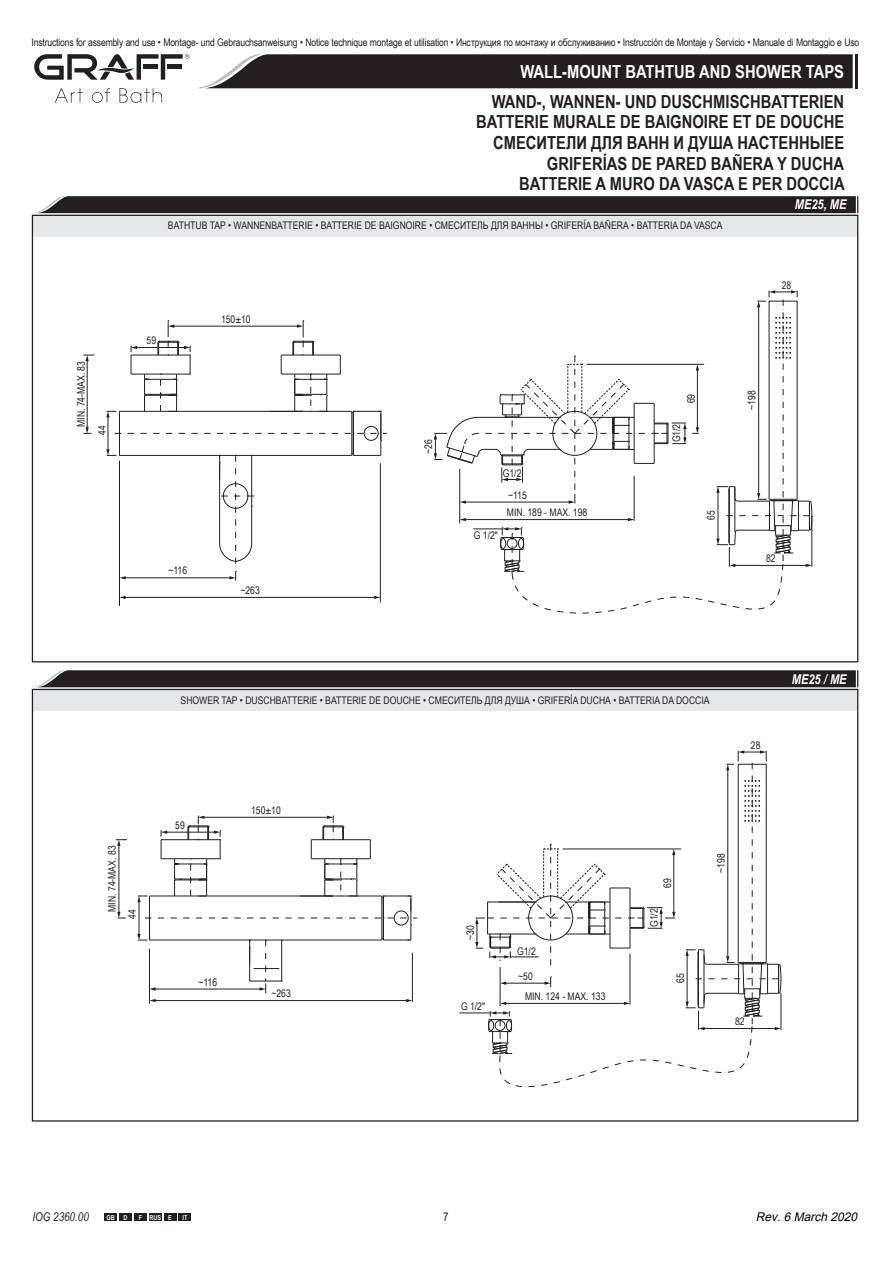
<style>
.page{position:relative;width:893px;height:1263px;background:#fff}
.page>*{position:absolute;margin:0;border:0;box-sizing:border-box;transform-origin:0 0}
.t1{font:700 18px/20.5px "Arial Narrow";color:#231f20;text-align:right}
.t2{font:700 18px "Arial Narrow";color:#fff}
.t3{font:italic 700 13.5px "Arial Narrow";color:#fff}
.t4{font:italic 12px "Arial";color:#000001}
.t5{font:italic 12px "Arial Narrow";color:#231f20}
.t6{font:12px "Arial Narrow";color:#231f20}
.t7{font:10.5px/22.2px "Arial Narrow";color:#231f20}
.t8{font:700 6.75px "Arial Narrow";color:#fff}
</style>
<div class="page">
<hr style="left:87px;top:360px;width:1px;height:68px;background:#231f20">
<svg style="left:83px;top:427px;width:8px;height:7px"></svg>
<svg style="left:83px;top:355px;width:11px;height:6px"></svg>
<hr style="left:119px;top:460px;width:1px;height:146px;background:#231f20">
<hr style="left:380px;top:463px;width:1px;height:139px;background:#231f20">
<hr style="left:125px;top:597px;width:250px;height:1px;background:#231f20">
<svg style="left:120px;top:596px;width:6px;height:3px"></svg>
<svg style="left:374px;top:596px;width:6px;height:3px"></svg>
<svg style="left:106px;top:320px;width:281px;height:261px"></svg>
<div style="left:364px;top:426px;width:14px;height:15px;border:1px solid #231f20;border-radius:50%"></div>
<svg style="left:434px;top:290px;width:378px;height:324px"></svg>
<hr style="left:119px;top:845px;width:1px;height:68px;background:#231f20">
<svg style="left:117px;top:912px;width:9px;height:7px"></svg>
<svg style="left:116px;top:839px;width:11px;height:7px"></svg>
<hr style="left:149px;top:949px;width:1px;height:55px;background:#231f20">
<hr style="left:412px;top:953px;width:1px;height:49px;background:#231f20">
<hr style="left:155px;top:1000px;width:252px;height:1px;background:#231f20">
<svg style="left:150px;top:999px;width:6px;height:3px"></svg>
<svg style="left:406px;top:999px;width:6px;height:3px"></svg>
<svg style="left:137px;top:816px;width:280px;height:177px"></svg>
<div style="left:394px;top:911px;width:14px;height:14px;border:1px solid #231f20;border-radius:50%"></div>
<hr style="left:459px;top:1013px;width:31px;height:1px;background:#231f20">
<svg style="left:475px;top:750px;width:307px;height:338px"></svg>
<hr style="left:855px;top:54px;width:2px;height:34px;background:#231f20">
<svg style="left:198px;top:54px;width:654px;height:34px;background:#322e2f"></svg>
<div style="left:104px;top:1214px;width:13px;height:7px;background:#231f20"></div>
<div style="left:119px;top:1214px;width:13px;height:7px;background:#231f20"></div>
<div style="left:134px;top:1214px;width:13px;height:7px;background:#231f20"></div>
<div style="left:149px;top:1214px;width:12px;height:7px;background:#231f20"></div>
<div style="left:164px;top:1214px;width:12px;height:7px;background:#231f20"></div>
<div style="left:178px;top:1214px;width:13px;height:7px;background:#231f20"></div>
<div style="left:32px;top:689px;width:825px;height:22px;background:#e6e7e9"></div>
<div style="left:32px;top:215px;width:825px;height:21px;background:#e6e7e9"></div>
<svg style="left:34px;top:196px;width:824px;height:17px;background:#2a2728"></svg>
<svg style="left:35px;top:670px;width:823px;height:17px;background:#2c2829"></svg>
<hr style="left:734px;top:487px;width:1px;height:45px;background:#231f20">
<hr style="left:703px;top:955px;width:1px;height:48px;background:#231f20">
<svg style="left:119px;top:88px;width:43px;height:15px"></svg>
<svg style="left:92px;top:88px;width:18px;height:15px"></svg>
<svg style="left:55px;top:88px;width:28px;height:15px"></svg>
<svg style="left:34px;top:54px;width:155px;height:26px"></svg>
<p class="t7" style="left:32px;top:31px;width:829px">Instructions for assembly and use • Montage- und Gebrauchsanweisung • Notice technique montage et utilisation • Инcтрукция по монтажу и обслуживанию • Instrucción de Montaje y Servicio • Manuale di Montaggio e Uso</p>
<h1 class="t2" style="left:520px;top:58px;width:325px">WALL-MOUNT BATHTUB AND SHOWER TAPS</h1>
<h1 class="t1" style="left:476px;top:90px;width:369px">WAND-, WANNEN- UND DUSCHMISCHBATTERIEN<br>BATTERIE MURALE DE BAIGNOIRE ET DE DOUCHE<br>СМЕСИТЕЛИ ДЛЯ ВАНН И ДУША НАСТЕННЫЕE</h1>
<h1 class="t1" style="left:519px;top:173px;width:327px">BATTERIE A MURO DA VASCA E PER DOCCIA</h1>
<h1 class="t1" style="left:547px;top:152px;width:299px">GRIFERÍAS DE PARED BAÑERA Y DUCHA</h1>
<p class="t7" style="left:70px;top:435px;width:75px;line-height:20.9px;text-indent:8px;rotate:-90deg">M I N 47. - M 38. XA<br>44</p>
<p class="t7" style="left:168px;top:214px;width:556px">BATHTUB TAP • WANNENBATTERIE • BATTERIE DE BAIGNOIRE • СМЕСИТЕЛЬ ДЛЯ ВАННЫ • GRIFERÍA BAÑERA • BATTERIA DA VASCA</p>
<p class="t7" style="left:146px;top:329px;width:11px">59</p>
<p class="t7" style="left:221px;top:307px;width:31px">150±10</p>
<p class="t7" style="left:168px;top:559px;width:20px">~116</p>
<p class="t7" style="left:240px;top:579px;width:21px">~263</p>
<p class="t7" style="left:417px;top:454px;width:16px;rotate:-90deg">62~</p>
<p class="t7" style="left:503px;top:462px;width:26px;text-align:center">G1/2 ~115</p>
<p class="t7" style="left:474px;top:523px;width:26px">G 1/2"</p>
<p class="t7" style="left:507px;top:501px;width:82px">MIN. 189 - MAX. 198</p>
<p class="t7" style="left:679px;top:403px;width:11px;rotate:-90deg">96</p>
<p class="t7" style="left:665px;top:442px;width:20px;rotate:-90deg">G1/2</p>
<p class="t7" style="left:699px;top:520px;width:11px;rotate:-90deg">56</p>
<p class="t3" style="left:794px;top:194px;width:53px">ME25, ME</p>
<p class="t7" style="left:781px;top:274px;width:11px">28</p>
<p class="t7" style="left:740px;top:410px;width:21px;rotate:-90deg">891~</p>
<p class="t7" style="left:766px;top:547px;width:11px">82</p>
<p class="t7" style="left:102px;top:919px;width:75px;line-height:20.1px;text-indent:8px;rotate:-90deg">M I N 47. - M 38. XA<br>44</p>
<p class="t7" style="left:180px;top:689px;width:530px">SHOWER TAP • DUSCHBATTERIE • BATTERIE DE DOUCHE • СМЕСИТЕЛЬ ДЛЯ ДУША • GRIFERÍA DUCHA • BATTERIA DA DOCCIA</p>
<p class="t7" style="left:751px;top:733px;width:11px">28</p>
<p class="t7" style="left:175px;top:814px;width:11px">59</p>
<p class="t7" style="left:251px;top:799px;width:31px">150±10</p>
<p class="t7" style="left:198px;top:971px;width:20px">~116</p>
<p class="t7" style="left:271px;top:982px;width:21px">~263</p>
<p class="t7" style="left:459px;top:940px;width:16px;rotate:-90deg">03~</p>
<p class="t7" style="left:461px;top:995px;width:26px">G 1/2"</p>
<p class="t7" style="left:517px;top:939px;width:20px">G1/2</p>
<p class="t7" style="left:518px;top:965px;width:16px">~50</p>
<p class="t7" style="left:525px;top:985px;width:82px">MIN. 124 - MAX. 133</p>
<p class="t7" style="left:656px;top:888px;width:11px;rotate:-90deg">96</p>
<p class="t7" style="left:642px;top:927px;width:20px;rotate:-90deg">G1/2</p>
<p class="t7" style="left:669px;top:983px;width:11px;rotate:-90deg">56</p>
<p class="t7" style="left:709px;top:873px;width:21px;rotate:-90deg">891~</p>
<p class="t7" style="left:735px;top:1010px;width:11px">82</p>
<p class="t3" style="left:791px;top:669px;width:56px">ME25 / ME</p>
<p class="t5" style="left:32px;top:1209px;width:58px">IOG 2360 00</p>
<p class="t5" style="left:75px;top:1209px;width:4px">.</p>
<p class="t8" style="left:106px;top:1212px;width:10px">GB</p>
<p class="t8" style="left:123px;top:1212px;width:5px">D</p>
<p class="t8" style="left:139px;top:1212px;width:35px">F RUS E</p>
<p class="t8" style="left:183px;top:1212px;width:6px">IT</p>
<p class="t6" style="left:443px;top:1208px;width:7px">7</p>
<p class="t4" style="left:755px;top:1209px;width:106px">Rev.6 March 2020</p>
</div>
